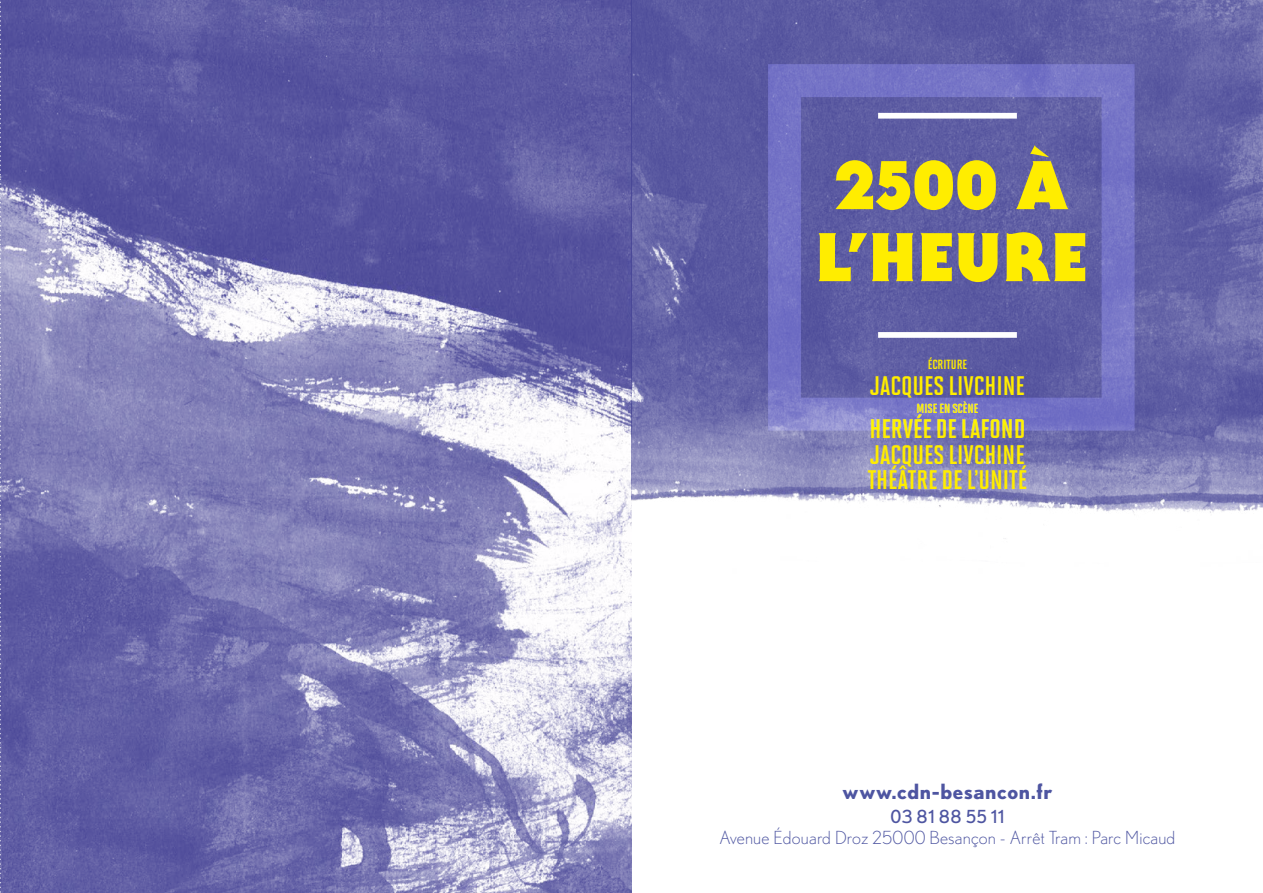
<style>
.page{position:relative;width:1263px;height:893px;background:#fff}
.page>*{position:absolute;margin:0;border:0;box-sizing:border-box;transform-origin:0 0}
.t1{font:900 72px/72px "Serif Gothic EF";color:#ffed00}
.t2{font:26.85px/25.5px "Solano Gothic MVB Bd Cap";color:#ffed00;text-align:justify}
.t3{font:700 21px "Nobel";letter-spacing:.03em;color:#4e55a1}
.t4{font:300 18px "Nobel";letter-spacing:.01em;color:#4e55a1}
.t5{font:18px "Nobel";letter-spacing:.04em;color:#4e55a1}
.t6{font:13.35px "Solano Gothic MVB Bd Cap";color:#ffed00}
.t7{font:13.2px "Solano Gothic MVB Bd Cap";color:#ffed00}
</style>
<div class="page">
<img style="left:1px;top:0;width:630px;height:893px">
<svg style="left:0;top:0;width:1px;height:893px"></svg>
<img style="left:631px;top:0;width:632px;height:573px">
<svg style="left:768px;top:64px;width:366px;height:367px;background:#6766af"></svg>
<h1 class="t1" style="left:815px;top:149px;width:274px">2500 À<br>L’HEURE</h1>
<p class="t6" style="left:928px;top:357px;width:41px">ÉCRITURE</p>
<p class="t2" style="left:870px;top:372px;width:156px">JACQUES LIVCHINE</p>
<p class="t7" style="left:917px;top:401px;width:63px">MISE EN SCÈNE</p>
<p class="t2" style="left:868px;top:416px;width:161px">HERVÉE DE LAFOND JACQUES LIVCHINE THÉÂTRE DE L’UNITÉ</p>
<p class="t3" style="left:842px;top:778px;width:211px">www.cdn-besancon.fr</p>
<p class="t5" style="left:890px;top:806px;width:115px">03 81 88 55 11</p>
<p class="t4" style="left:719px;top:827px;width:457px">Avenue Édouard Droz 25000 Besançon - Arrêt Tram : Parc Micaud</p>
</div>
